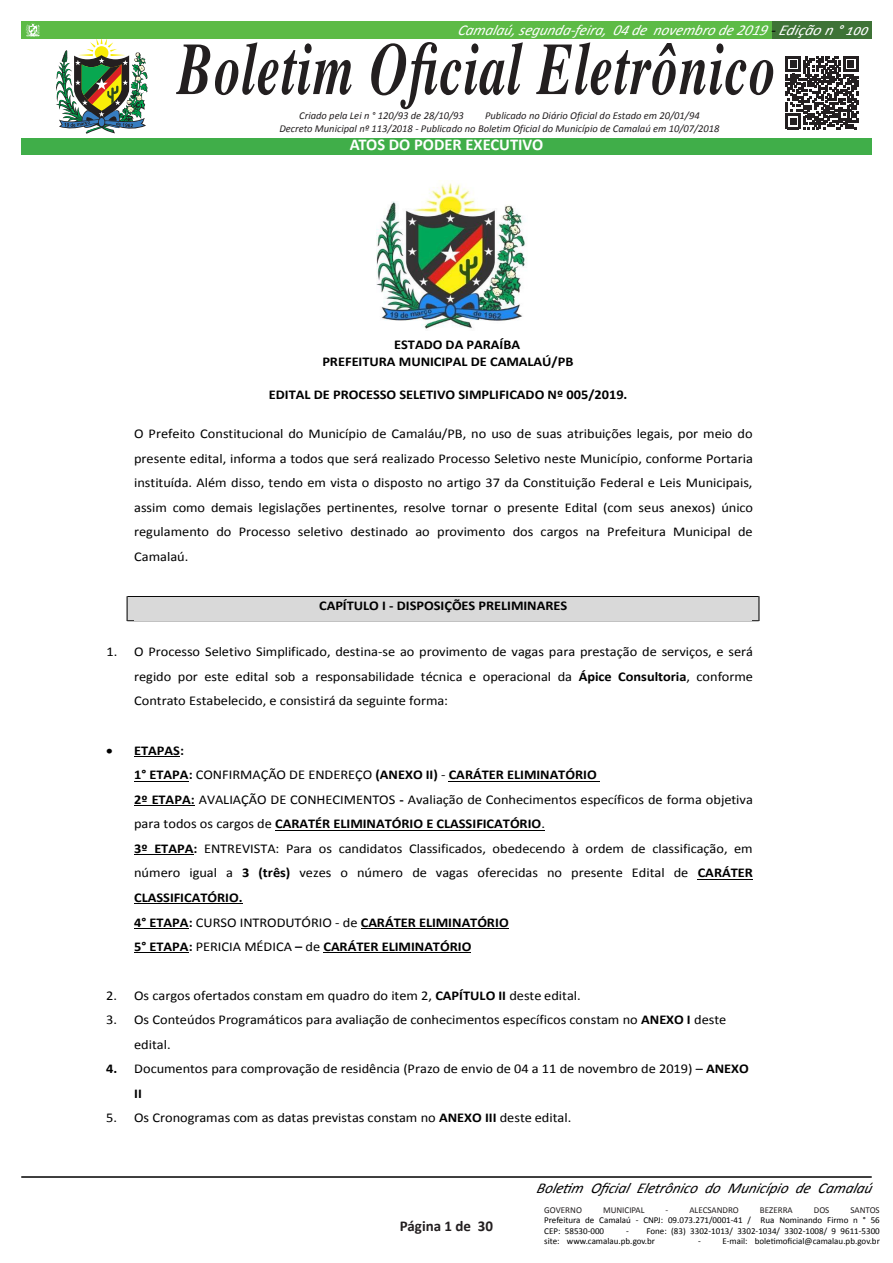
<style>
.page{position:relative;width:893px;height:1263px;background:#fff}
.page>*{position:absolute;margin:0;border:0;box-sizing:border-box;transform-origin:0 0}
.t1{font:italic 700 73.95px "Times";letter-spacing:.02em;color:#231f20;scale:.71 1}
.t2{font:700 16.5px "Calibri";color:#fff}
.t3{font:italic 15px "Calibri";color:#fff}
.t4{font:italic 15px "Calibri";color:#000}
.t5{font:700 15px "Calibri";color:#231f20}
.t6{font:13.35px/24.5px "Calibri";color:#000;scale:1.07 1}
.t7{font:700 13.35px/16.4px "Calibri";color:#000;scale:1.07 1}
.t8{font:italic 10.5px "Calibri";color:#231f20}
.t9{font:9px/10.5px "Calibri";color:#000}
.t10{font:9px "Calibri";color:#231f20}
.s1{color:#000}
.s2{font-weight:700}
</style>
<div class="page">
<div style="left:772px;top:21px;width:100px;height:17px;background:#3e7336"></div>
<div style="left:21px;top:21px;width:751px;height:17px;background:#5dbb46"></div>
<hr style="left:21px;top:1176px;width:851px;height:2px;background:#000">
<svg style="left:26px;top:23px;width:14px;height:14px"></svg>
<svg style="left:56px;top:40px;width:92px;height:94px"></svg>
<svg style="left:98px;top:117px;width:7px;height:10px"></svg>
<div style="left:99px;top:118px;width:5px;height:8px;background:#377dc1;border-radius:50%"></div>
<div style="left:21px;top:138px;width:851px;height:16px;background:#40ae49"></div>
<svg style="left:786px;top:56px;width:72px;height:73px"></svg>
<div style="left:752px;top:597px;width:7px;height:23px;background:#d9d9d9"></div>
<div style="left:127px;top:597px;width:7px;height:23px;background:#d9d9d9"></div>
<hr style="left:127px;top:596px;width:632px;height:1px;background:#000">
<svg style="left:127px;top:596px;width:1px;height:24px"></svg>
<hr style="left:127px;top:620px;width:632px;height:1px;background:#000">
<svg style="left:759px;top:596px;width:1px;height:25px"></svg>
<div style="left:134px;top:597px;width:618px;height:23px;background:#d9d9d9"></div>
<hr style="left:134px;top:756px;width:46px;height:1px;background:#000">
<hr style="left:134px;top:781px;width:55px;height:1px;background:#000">
<hr style="left:449px;top:781px;width:151px;height:1px;background:#000">
<hr style="left:134px;top:805px;width:61px;height:1px;background:#000">
<hr style="left:275px;top:830px;width:270px;height:1px;background:#000">
<hr style="left:134px;top:854px;width:59px;height:1px;background:#000">
<hr style="left:698px;top:879px;width:55px;height:1px;background:#000">
<hr style="left:134px;top:903px;width:108px;height:1px;background:#000">
<hr style="left:134px;top:928px;width:55px;height:1px;background:#000">
<hr style="left:361px;top:928px;width:148px;height:1px;background:#000">
<hr style="left:134px;top:952px;width:55px;height:1px;background:#000">
<hr style="left:323px;top:952px;width:148px;height:1px;background:#000">
<img style="left:377px;top:180px;width:149px;height:150px">
<p class="t3" style="left:457px;top:19px;width:416px">Camalaú, segunda-feira, 04de novembrode2019<span class="s1">-</span>Ediçãon°100</p>
<p class="t1" style="left:178px;top:0;width:843px">Boletim Oficial Eletrônico</p>
<p class="t8" style="left:299px;top:108px;width:166px">Criado pela Lei n ° 120/93 de 28/10/93</p>
<p class="t8" style="left:485px;top:108px;width:216px">Publicado no Diário Oficial do Estado em 20/01/94</p>
<p class="t8" style="left:279px;top:122px;width:442px">Decreto Municipal nº 113/2018 - Publicado no Boletim Oficial do Município de Camalaú em 10/07/2018</p>
<p class="t2" style="left:350px;top:134px;width:195px">ATOS DO PODER EXECUTIVO</p>
<p class="t7" style="left:322px;top:337px;width:236px;text-indent:72px">ESTADO DA PARAÍBA<br>PREFEITURA MUNICIPAL DE CAMALAÚ/PB</p>
<p class="t7" style="left:269px;top:386px;width:337px">EDITAL DE PROCESSO SELETIVO SIMPLIFICADO Nº 005/2019.</p>
<p class="t6" style="left:134px;top:422px;width:580px;text-align:justify">O Prefeito Constitucional do Município de Camaláu/PB, no uso de suas atribuições legais, por meio do presente edital, informa a todos que será realizado Processo Seletivo neste Município, conforme Portaria instituída. Além disso, tendo em vista o disposto no artigo 37 da Constituição Federal e Leis Municipais, assim como demais legislações pertinentes, resolve tornar o presente Edital (com seus anexos) único regulamento do Processo seletivo destinado ao provimento dos cargos na Prefeitura Municipal de Camalaú.</p>
<p class="t7" style="left:319px;top:597px;width:233px">CAPÍTULO I - DISPOSIÇÕES PRELIMINARES</p>
<p class="t6" style="left:134px;top:639px;width:580px;text-align:justify;text-indent:-28px">1. O Processo Seletivo Simplificado, destina-se ao provimento de vagas para prestação de serviços, e será regido por este edital sob a responsabilidade técnica e operacional da <span class="s2">Ápice Consultoria</span>, conforme Contrato Estabelecido, e consistirá da seguinte forma:</p>
<p class="t6" style="left:134px;top:738px;width:580px;text-indent:-28px">• <span class="s2">ETAPAS:<br>1° ETAPA:</span> CONFIRMAÇÃO DE ENDEREÇO <span class="s2">(ANEXO II)</span> - <span class="s2">CARÁTER ELIMINATÓRIO<br>2º ETAPA:</span> AVALIAÇÃO DE CONHECIMENTOS <span class="s2">-</span> Avaliação de Conhecimentos específicos de forma objetiva para todos os cargos de <span class="s2">CARATÉR ELIMINATÓRIO E CLASSIFICATÓRIO</span>.<br><span class="s2">3º ETAPA:</span> ENTREVISTA: Para os candidatos Classificados, obedecendo à ordem de classificação, em número igual a <span class="s2">3 (três)</span> vezes o número de vagas oferecidas no presente Edital de <span class="s2">CARÁTER CLASSIFICATÓRIO.<br>4° ETAPA:</span> CURSO INTRODUTÓRIO - de <span class="s2">CARÁTER ELIMINATÓRIO<br>5° ETAPA:</span> PERICIA MÉDICA <span class="s2">–</span> de <span class="s2">CARÁTER ELIMINATÓRIO</span></p>
<p class="t6" style="left:106px;top:983px;width:445px">2. Os cargos ofertados constam em quadro do item 2, <span class="s2">CAPÍTULO II</span> deste edital.</p>
<p class="t6" style="left:134px;top:1007px;width:555px;text-indent:-28px">3. Os Conteúdos Programáticos para avaliação de conhecimentos específicos constam no <span class="s2">ANEXO I</span> deste edital.</p>
<p class="t6" style="left:134px;top:1056px;width:576px;text-indent:-28px"><span class="s2">4.</span> Documentos para comprovação de residência (Prazo de envio de 04 a 11 de novembro de 2019) – <span class="s2">ANEXO<br>II</span></p>
<p class="t6" style="left:106px;top:1105px;width:436px">5. Os Cronogramas com as datas previstas constam no <span class="s2">ANEXO III</span> deste edital.</p>
<p class="t5" style="left:400px;top:1216px;width:95px">Página 1 de 30</p>
<p class="t4" style="left:536px;top:1178px;width:342px">Boletim Oficial Eletrônico do Município de Camalaú</p>
<p class="t10" style="left:544px;top:1204px;width:39px">GOVERNO</p>
<p class="t10" style="left:603px;top:1204px;width:43px">MUNICIPAL</p>
<p class="t10" style="left:666px;top:1204px;width:75px">- ALECSANDRO</p>
<p class="t10" style="left:760px;top:1204px;width:34px">BEZERRA</p>
<p class="t10" style="left:814px;top:1204px;width:17px">DOS</p>
<p class="t10" style="left:850px;top:1204px;width:31px">SANTOS</p>
<p class="t9" style="left:544px;top:1215px;width:337px">Prefeitura de Camalaú - CNPJ: 09.073.271/0001-41 / Rua Nominando Firmo n ° 56<br>CEP: 58530-000</p>
<p class="t9" style="left:544px;top:1225px;width:337px;text-indent:82px">- Fone: (83) 3302-1013/ 3302-1034/ 3302-1008/ 9 9611-5300 site: www.camalau.pb.gov.br</p>
<p class="t9" style="left:698px;top:1236px;width:183px">- E-mail: boletimoficial@camalau.pb.gov.br</p>
</div>
